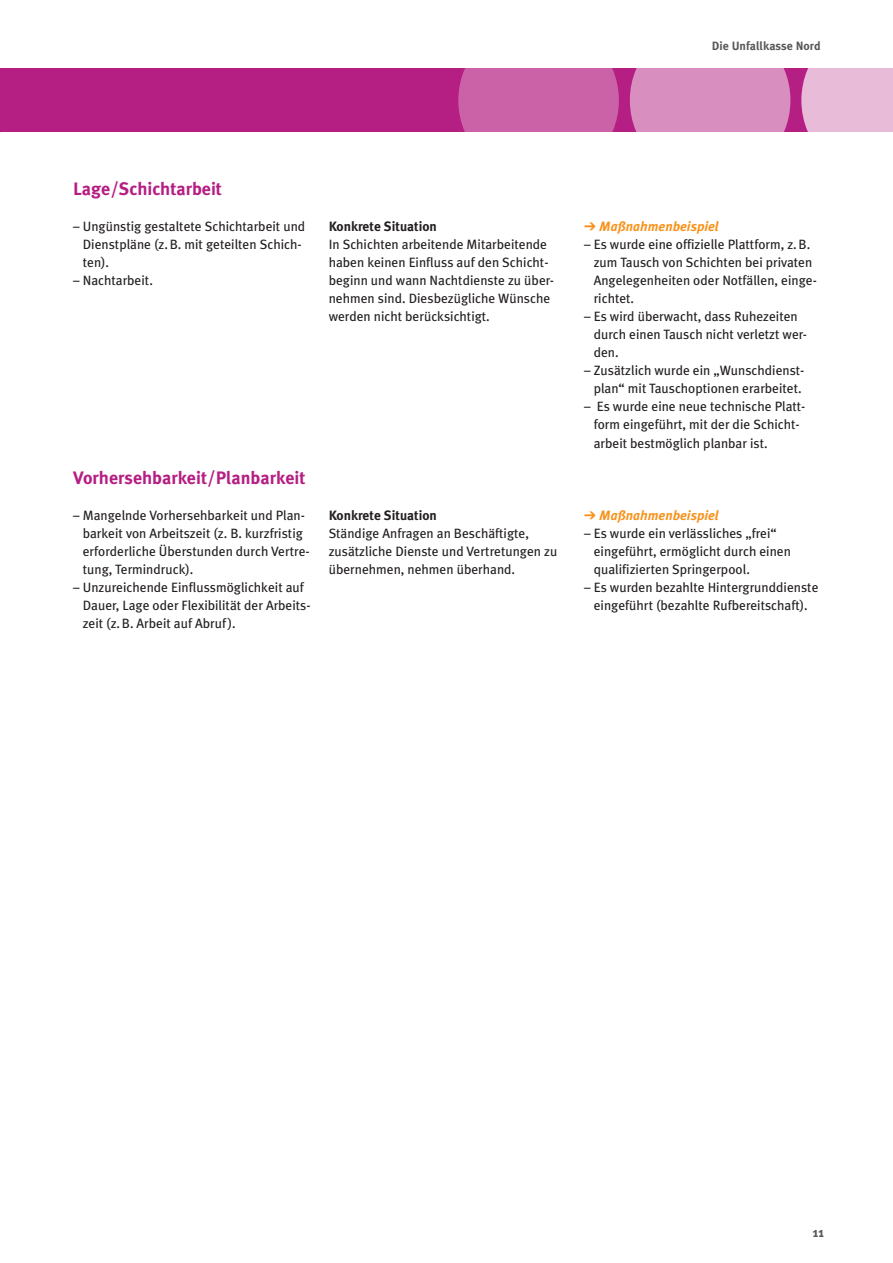
<style>
.page{position:relative;width:893px;height:1263px;background:#fff}
.page>*{position:absolute;margin:0;border:0;box-sizing:border-box;transform-origin:0 0}
.Ü_2{font:700 18px "Meta Plus";color:#b51e83}
.Fließtext{font:700 18px "Meta Plus";color:#b51e83}
.Fließtext-2{font:13.5px/18px "Meta Plus";color:#231f20}
.Ü3_schwarz{font:700 13.5px "Meta Plus";color:#231f20}
.Ü3_schwarz-2{font:italic 700 13.5px "Meta Plus";color:#f7931d}
.Fließtext-3{font:italic 700 13.5px "Meta Plus";color:#f7931d}
.t1{font:700 13.5px "Meta Plus";color:#57585a}
.t2{font:700 12px "Meta Plus";color:#57585a}
</style>
<div class="page">
<div style="left:0;top:68px;width:893px;height:64px;background:#b51e83"></div>
<svg style="left:458px;top:20px;width:161px;height:161px"></svg>
<svg style="left:630px;top:20px;width:160px;height:161px"></svg>
<div style="left:801px;top:68px;width:92px;height:64px;background:#e8bbd9"></div>
<p class="t2" style="left:712px;top:39px;width:110px">Die Unfallkasse Nord</p>
<p class="Fließtext" style="left:73px;top:178px;width:150px">Lage/Schichtarbeit</p>
<p class="Fließtext-2" style="left:83px;top:217px;width:224px;text-indent:-10px">– Ungünstig gestaltete Schichtarbeit und<br>Dienstpläne (z.B. mit geteilten Schich&shy;ten).</p>
<p class="Fließtext-2" style="left:73px;top:271px;width:81px">– Nachtarbeit.</p>
<h3 class="Ü3_schwarz" style="left:329px;top:218px;width:110px">Konkrete Situation</h3>
<p class="Fließtext-2" style="left:329px;top:235px;width:227px">In Schichten arbeitende Mitarbeitende haben keinen Einfluss auf den Schicht&shy;beginn und wann Nachtdienste zu über&shy;nehmen sind. Diesbezügliche Wünsche werden nicht berücksichtigt.</p>
<h2 class="Ü_2" style="left:73px;top:467px;width:234px">Vorhersehbarkeit/Planbarkeit</h2>
<p class="Fließtext-2" style="left:83px;top:506px;width:229px;text-indent:-10px">– Mangelnde Vorhersehbarkeit und Plan&shy;barkeit von Arbeitszeit (z. B. kurzfristig erforderliche Überstunden durch Vertre&shy;tung, Termindruck).</p>
<p class="Fließtext-2" style="left:83px;top:578px;width:229px;text-indent:-10px">– Unzureichende Einflussmöglichkeit auf<br>Dauer, Lage oder Flexibilität der Arbeits&shy;zeit (z.B. Arbeit auf Abruf).</p>
<h3 class="Ü3_schwarz" style="left:329px;top:507px;width:110px">Konkrete Situation</h3>
<p class="Fließtext-2" style="left:329px;top:524px;width:230px">Ständige Anfragen an Beschäftigte, zusätzliche Dienste und Vertretungen zu übernehmen, nehmen überhand.</p>
<h3 class="Ü3_schwarz-2" style="left:599px;top:218px;width:121px">Maßnahmenbeispiel</h3>
<p class="Fließtext-2" style="left:594px;top:235px;width:225px;text-indent:-10px">– Es wurde eine offizielle Plattform, z.B. zum Tausch von Schichten bei privaten<br>Angelegenheiten oder Notfällen, einge&shy;richtet.</p>
<p class="Fließtext-2" style="left:594px;top:307px;width:215px;text-indent:-10px">– Es wird überwacht, dass Ruhezeiten durch einen Tausch nicht verletzt wer&shy;den.</p>
<p class="Fließtext-2" style="left:584px;top:361px;width:222px;text-align:center">– Zusätzlich wurde ein „Wunschdienst&shy;plan“ mit Tauschoptionen erarbeitet.</p>
<p class="Fließtext-2" style="left:594px;top:398px;width:213px;text-indent:-10px">– Es wurde eine neue technische Platt&shy;form eingeführt, mit der die Schicht&shy;arbeit bestmöglich planbar ist.</p>
<p class="Fließtext-3" style="left:599px;top:507px;width:121px">Maßnahmenbeispiel</p>
<p class="Fließtext-2" style="left:594px;top:524px;width:199px;text-indent:-10px">– Es wurde ein verlässliches „frei“ eingeführt, ermöglicht durch einen qualifizierten Springerpool.</p>
<p class="Fließtext-2" style="left:584px;top:578px;width:236px;text-align:center">– Es wurden bezahlte Hintergrunddienste eingeführt (bezahlte Rufbereitschaft).</p>
<p class="t1" style="left:813px;top:1225px;width:13px">11</p>
</div>
